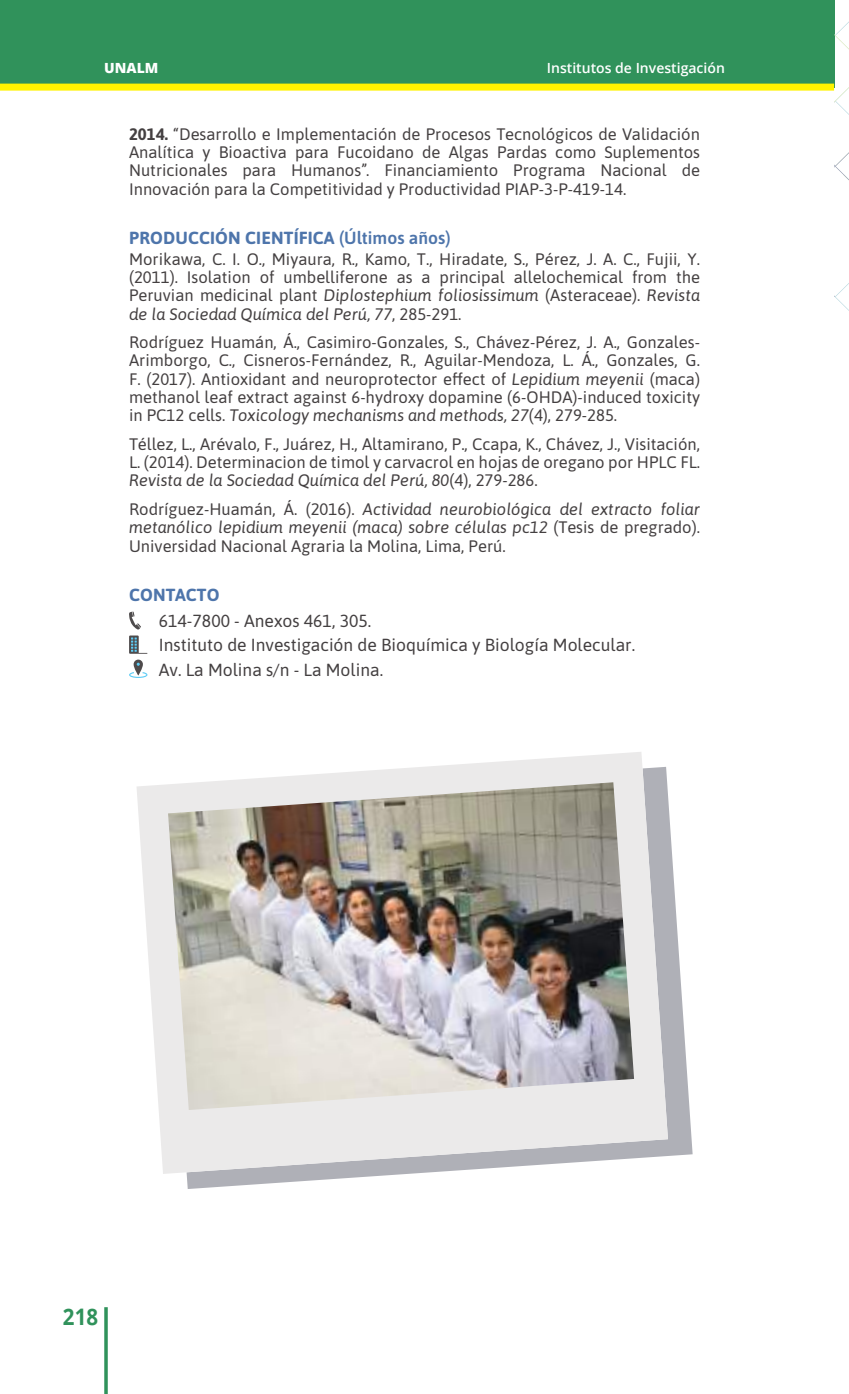
<style>
.page{position:relative;width:849px;height:1394px;background:#fff}
.page>*{position:absolute;margin:0;border:0;box-sizing:border-box;transform-origin:0 0}
.t1{font:700 22.75px "Open Sans";color:#30925b;scale:.9 1}
.t2{font:17.5px/24.2px "Asap";color:#444041}
.t3{font:700 17.5px "Asap";letter-spacing:.01em;color:#4e75ab}
.t4{font:16.62px/18.4px "Asap";color:#444041;text-align:justify}
.t5{font:600 14px "Open Sans";color:#fff}
.t6{font:800 14px "Open Sans";color:#fff}
.s1{font-weight:700}
.s2{font-weight:600}
.s3{font-style:italic}
</style>
<div class="page">
<svg style="left:129px;top:611px;width:18px;height:43px"></svg>
<svg style="left:134px;top:660px;width:9px;height:16px"></svg>
<svg style="left:129px;top:672px;width:18px;height:6px"></svg>
<div style="left:0;top:0;width:833px;height:87px;background:#30925b"></div>
<div style="left:0;top:84px;width:833px;height:7px;background:#fff300"></div>
<svg style="left:104px;top:1307px;width:4px;height:87px"></svg>
<svg style="left:186px;top:782px;width:506px;height:407px"></svg>
<svg style="left:137px;top:752px;width:530px;height:422px;fill:#ebeaea"></svg>
<img style="left:168px;top:782px;width:466px;height:328px">
<svg style="left:833px;top:21px;width:15px;height:289px"></svg>
<p class="t6" style="left:104px;top:57px;width:56px">UNALM</p>
<p class="t5" style="left:546px;top:58px;width:179px">Institutos de Investigación</p>
<p class="t4" style="left:129px;top:124px;width:572px"><span class="s1">2014.</span> “Desarrollo e Implementación de Procesos Tecnológicos de Validación Analítica y Bioactiva para Fucoidano de Algas Pardas como Suplementos Nutricionales para Humanos”. Financiamiento Programa Nacional de Innovación para la Competitividad y Productividad PIAP-3-P-419-14.</p>
<p class="t3" style="left:129px;top:225px;width:323px">PRODUCCIÓN CIENTÍFICA <span class="s2">(Últimos años)</span></p>
<p class="t4" style="left:129px;top:249px;width:572px">Morikawa, C. I. O., Miyaura, R., Kamo, T., Hiradate, S., Pérez, J. A. C., Fujii, Y. (2011). Isolation of umbelliferone as a principal allelochemical from the Peruvian medicinal plant <span class="s3">Diplostephium foliosissimum</span> (Asteraceae). <span class="s3">Revista de la Sociedad Química del Perú, 77</span>, 285-291.</p>
<p class="t4" style="left:129px;top:332px;width:572px">Rodríguez Huamán, Á., Casimiro-Gonzales, S., Chávez-Pérez, J. A., Gonzales-Arimborgo, C., Cisneros-Fernández, R., Aguilar-Mendoza, L. Á., Gonzales, G.<br>F. (2017). Antioxidant and neuroprotector effect of <span class="s3">Lepidium meyenii</span> (maca) methanol leaf extract against 6-hydroxy dopamine (6-OHDA)-induced toxicity in PC12 cells. <span class="s3">Toxicology mechanisms and methods, 27</span>(4), 279-285.</p>
<p class="t4" style="left:129px;top:434px;width:572px">Téllez, L., Arévalo, F., Juárez, H., Altamirano, P., Ccapa, K., Chávez, J., Visitación, L. (2014). Determinacion de timol y carvacrol en hojas de oregano por HPLC FL.<br><span class="s3">Revista de la Sociedad Química del Perú, 80</span>(4), 279-286.</p>
<p class="t4" style="left:129px;top:499px;width:572px">Rodríguez-Huamán, Á. (2016). <span class="s3">Actividad neurobiológica del extracto foliar metanólico lepidium meyenii (maca) sobre células pc12</span> (Tesis de pregrado).<br>Universidad Nacional Agraria la Molina, Lima, Perú.</p>
<p class="t3" style="left:129px;top:582px;width:92px">CONTACTO</p>
<p class="t2" style="left:159px;top:608px;width:477px">614-7800 - Anexos 461, 305.<br>Instituto de Investigación de Bioquímica y Biología Molecular.<br>Av. La Molina s/n - La Molina.</p>
<h1 class="t1" style="left:63px;top:1300px;width:40px">218</h1>
</div>
